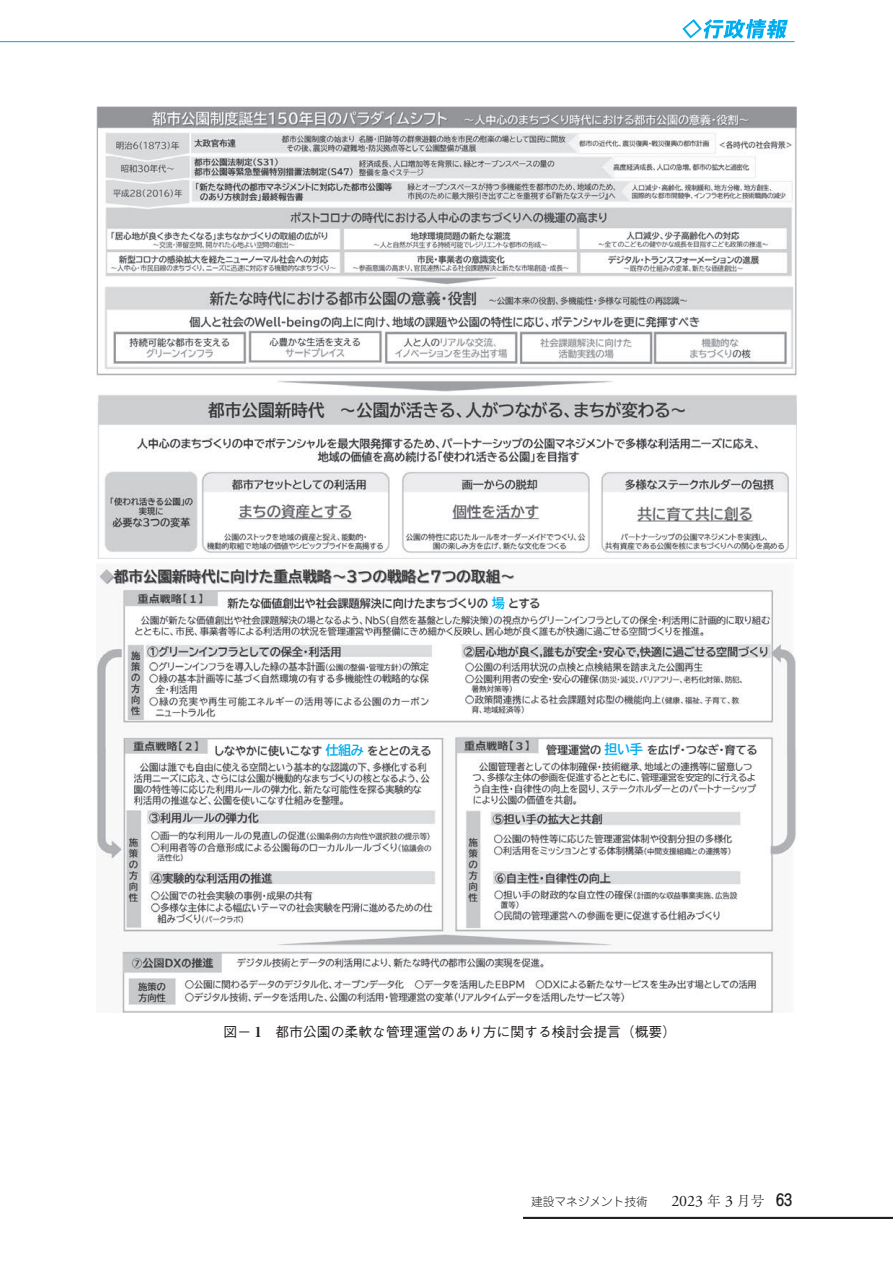
<style>
.page{position:relative;width:893px;height:1263px;background:#fff}
.page>*{position:absolute;margin:0;border:0;box-sizing:border-box;transform-origin:0 0}
.キャプション{font:500 13.8px "Gothic BBB Pr 6 N";color:#231f20}
.t1{font:13.2px "BIZ UDP Gothic Bold";letter-spacing:-.04em;color:#00aeef}
.t2{font:300 11.7px "Jun 101 Pro";color:#231f20}
.t3{font:9.3px "BIZ UDP Gothic Bold";letter-spacing:-.045em;color:#57585a}
.s1{font-family:"Ryumin Pr 6 N";font-weight:800}
.s2{font-family:"Adobe Garamond Pro";font-weight:400;font-size:15.9px}
.s3{font-family:"Ryumin Pr 6 N";font-size:13.8px}
.s4{font-family:"Jun 34 Pro";font-weight:500;font-size:15.9px}
</style>
<div class="page">
<img style="left:97px;top:106px;width:699px;height:452px">
<img style="left:97px;top:566px;width:699px;height:446px">
<div style="left:490px;top:594px;width:16px;height:17px;background:#fff"></div>
<div style="left:602px;top:741px;width:43px;height:16px;background:#fff"></div>
<div style="left:324px;top:741px;width:42px;height:17px;background:#fff"></div>
<div style="left:471px;top:772px;width:287px;height:11px;background:#fff"></div>
<hr style="left:523px;top:1217px;width:370px;height:2px;background:#231f20">
<hr style="left:0;top:41px;width:795px;height:1px;background:#00aeef">
<svg style="left:682px;top:19px;width:106px;height:20px"></svg>
<p class="t1" style="left:326px;top:743px;width:40px">仕組み</p>
<p class="t1" style="left:492px;top:596px;width:15px">場</p>
<p class="t1" style="left:605px;top:742px;width:40px">担い手</p>
<p class="t3" style="left:473px;top:773px;width:285px">つ、多様な主体の参画を促進するとともに、管理運営を安定的に行えるよ</p>
<p class="キャプション" style="left:224px;top:1021px;width:454px">図－ <span class="s1">1</span>　都市公園の柔軟な管理運営のあり方に関する検討会提言（概要）</p>
<p class="t2" style="left:531px;top:1192px;width:262px">建設マネジメント技術　　<span class="s2">2023</span> <span class="s3">年</span> <span class="s2">3</span> <span class="s3">月号</span> <span class="s4">63</span></p>
</div>
